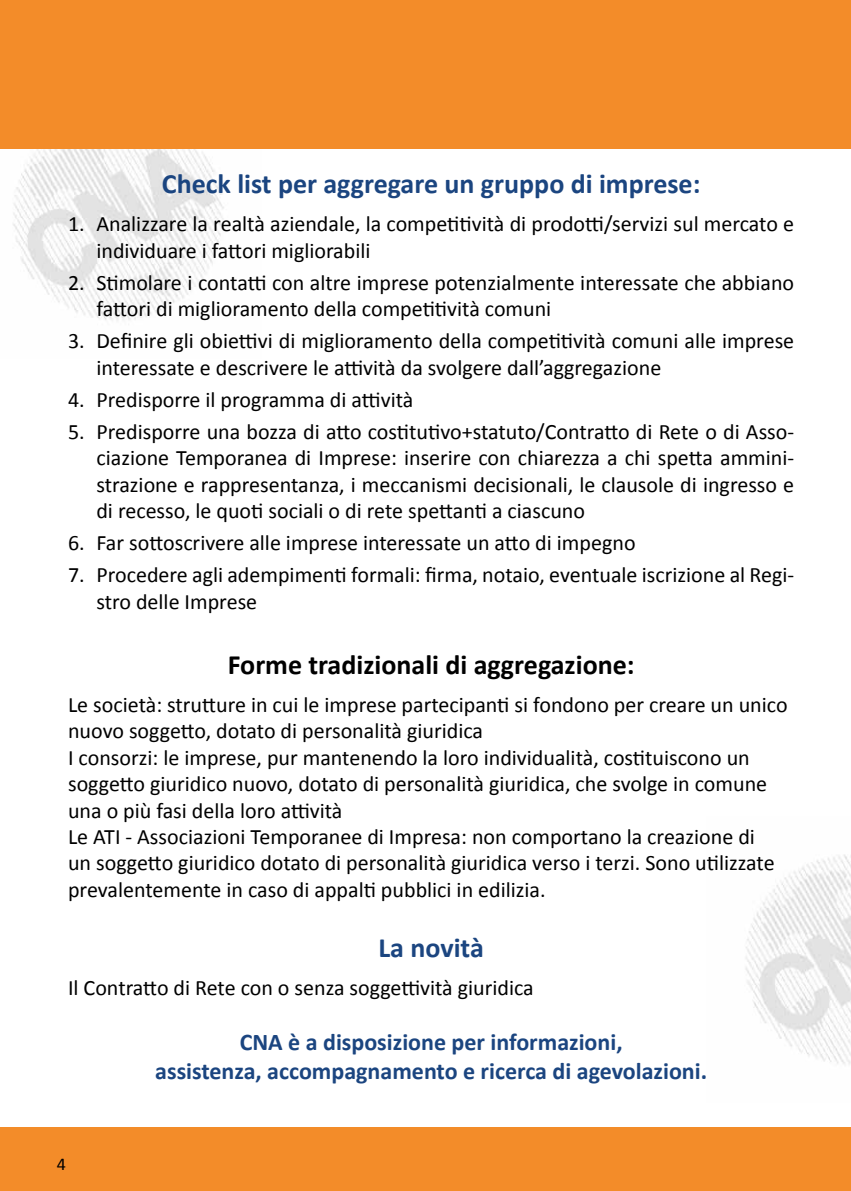
<style>
.page{position:relative;width:851px;height:1191px;background:#fff}
.page>*{position:absolute;margin:0;border:0;box-sizing:border-box;transform-origin:0 0}
.t1{font:700 28px "Calibri";color:#1b4580}
.t2{font:700 28px "Calibri";color:#000}
.t3{font:700 24px/28.8px "Calibri";color:#1b4580;text-align:center}
.t4{font:22px/26.4px "Calibri";color:#000}
.t5{font:18px "Calibri";color:#000}
</style>
<div class="page">
<img style="left:0;top:148px;width:261px;height:173px">
<img style="left:745px;top:854px;width:105px;height:210px">
<div style="left:0;top:0;width:850px;height:148px;background:#f38c29"></div>
<div style="left:0;top:1127px;width:850px;height:64px;background:#f38c29"></div>
<p class="t1" style="left:162px;top:166px;width:540px">Check list per aggregare un gruppo di imprese:</p>
<p class="t4" style="left:96px;top:211px;width:699px;text-indent:-28px">1. Analizzare la realtà aziendale, la competitività di prodotti/servizi sul mercato e individuare i fattori migliorabili</p>
<p class="t4" style="left:96px;top:269px;width:699px;text-indent:-28px">2. Stimolare i contatti con altre imprese potenzialmente interessate che abbiano fattori di miglioramento della competitività comuni</p>
<p class="t4" style="left:96px;top:328px;width:699px;text-indent:-28px">3. Definire gli obiettivi di miglioramento della competitività comuni alle imprese interessate e descrivere le attività da svolgere dall’aggregazione</p>
<p class="t4" style="left:68px;top:386px;width:347px">4. Predisporre il programma di attività</p>
<p class="t4" style="left:96px;top:418px;width:699px;text-align:justify;text-indent:-28px">5. Predisporre una bozza di atto costitutivo+statuto/Contratto di Rete o di Asso&shy;ciazione Temporanea di Imprese: inserire con chiarezza a chi spetta ammini&shy;strazione e rappresentanza, i meccanismi decisionali, le clausole di ingresso e di recesso, le quoti sociali o di rete spettanti a ciascuno</p>
<p class="t4" style="left:68px;top:529px;width:569px">6. Far sottoscrivere alle imprese interessate un atto di impegno</p>
<p class="t4" style="left:96px;top:562px;width:699px;text-indent:-28px">7. Procedere agli adempimenti formali: firma, notaio, eventuale iscrizione al Regi&shy;stro delle Imprese</p>
<p class="t2" style="left:228px;top:647px;width:408px">Forme tradizionali di aggregazione:</p>
<p class="t4" style="left:68px;top:691px;width:721px">Le società: strutture in cui le imprese partecipanti si fondono per creare un unico nuovo soggetto, dotato di personalità giuridica<br>I consorzi: le imprese, pur mantenendo la loro individualità, costituiscono un soggetto giuridico nuovo, dotato di personalità giuridica, che svolge in comune una o più fasi della loro attività<br>Le ATI - Associazioni Temporanee di Impresa: non comportano la creazione di<br>un soggetto giuridico dotato di personalità giuridica verso i terzi. Sono utilizzate prevalentemente in caso di appalti pubblici in edilizia.</p>
<p class="t1" style="left:378px;top:929px;width:107px">La novità</p>
<p class="t4" style="left:68px;top:974px;width:467px">Il Contratto di Rete con o senza soggettività giuridica</p>
<p class="t3" style="left:155px;top:1027px;width:553px">CNA è a disposizione per informazioni,<br>assistenza, accompagnamento e ricerca di agevolazioni.</p>
<p class="t5" style="left:57px;top:1152px;width:11px">4</p>
</div>
